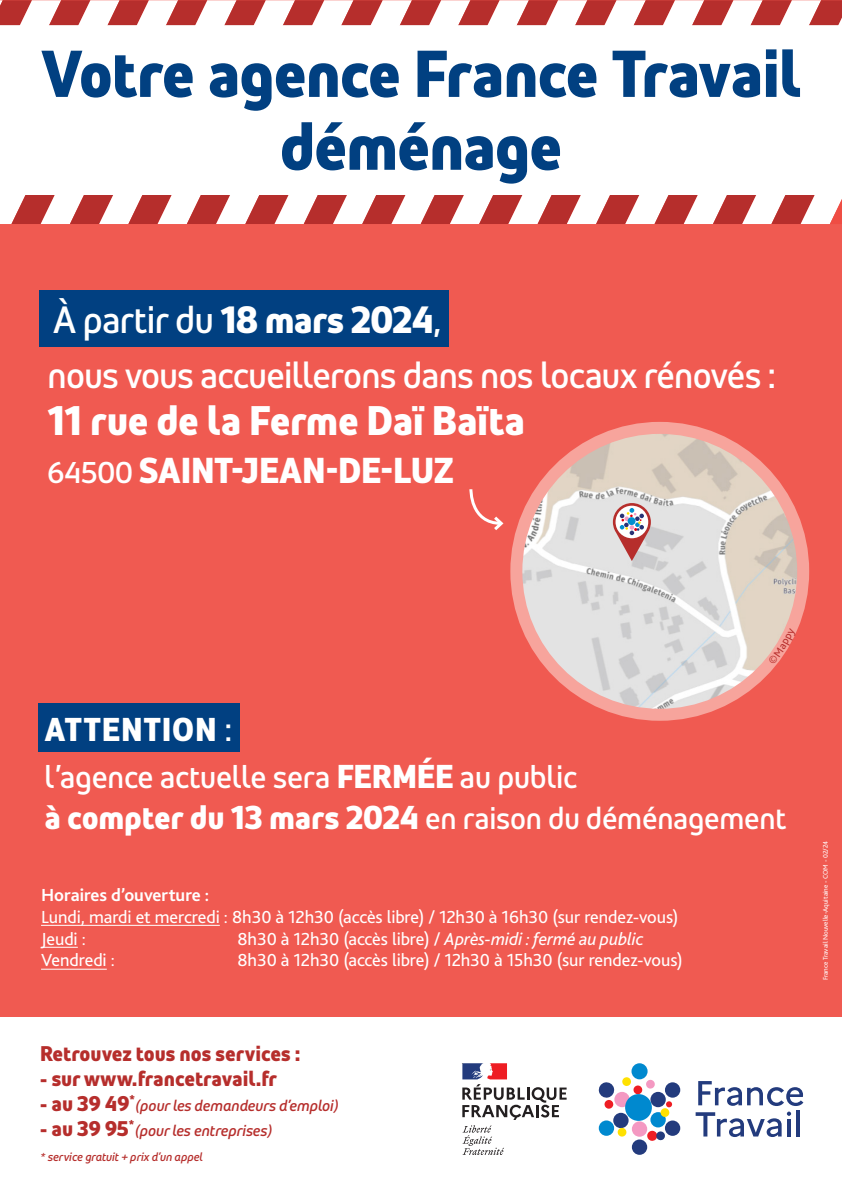
<style>
.page{position:relative;width:842px;height:1191px;background:#fff}
.page>*{position:absolute;margin:0;border:0;box-sizing:border-box;transform-origin:0 0}
.t1{font:700 66px "Pole Emploi Pro";letter-spacing:-.02em;color:#014081}
.t2{font:700 41.3px "Pole Emploi Pro";letter-spacing:-.01em;color:#fff}
.t3{font:700 37.9px "Pole Emploi Pro";letter-spacing:-.02em;color:#fff}
.t4{font:36.8px "Pole Emploi Pro";letter-spacing:-.02em;color:#fff}
.t5{font:700 36px "Pole Emploi Pro";letter-spacing:-.01em;color:#fff}
.t6{font:700 33px "Pole Emploi Pro";letter-spacing:.02em;color:#fff}
.t7{font:32px "Pole Emploi Pro";letter-spacing:-.01em;color:#fff}
.t8{font:31px "Pole Emploi Pro";letter-spacing:-.005em;color:#fff}
.t9{font:700 21.2px "Pole Emploi Pro";color:#b62e2c}
.t10{font:18.3px "Bliss 2";letter-spacing:-.005em;color:#fff}
.t11{font:italic 18.3px "Bliss 2";letter-spacing:-.005em;color:#fff}
.t12{font:700 18.3px "Bliss 2";color:#fff}
.t13{font:italic 15.7px "Pole Emploi Pro";color:#b62e2c}
.t14{font:italic 12px "Pole Emploi Pro";color:#b62e2c}
.t15{font:7px "Bliss 2";color:#fff}
.s1{font-weight:400}
.s2{font-weight:400;font-size:35.7px}
.s3{font-weight:400;font-size:30px}
.s4{font-weight:700;font-size:33px}
.s5{font-style:normal}
.s6{font-size:11.1px}
</style>
<div class="page">
<div style="left:0;top:0;width:842px;height:1016px;background:#f05a51"></div>
<svg style="left:15px;top:0;width:30px;height:224px;background:#d3807f"></svg>
<svg style="left:45px;top:0;width:29px;height:224px;background:#e4b2b1"></svg>
<svg style="left:74px;top:0;width:29px;height:224px;background:#d27f7e"></svg>
<svg style="left:103px;top:0;width:29px;height:224px;background:#e4b3b2"></svg>
<svg style="left:132px;top:0;width:29px;height:224px;background:#d27e7d"></svg>
<svg style="left:161px;top:0;width:30px;height:224px;background:#e4b2b1"></svg>
<svg style="left:191px;top:0;width:29px;height:224px;background:#d27f7e"></svg>
<svg style="left:220px;top:0;width:29px;height:224px;background:#e4b3b2"></svg>
<svg style="left:249px;top:0;width:29px;height:224px;background:#d27e7d"></svg>
<svg style="left:278px;top:0;width:30px;height:224px;background:#e4b2b1"></svg>
<svg style="left:308px;top:0;width:29px;height:224px;background:#d37f7e"></svg>
<svg style="left:337px;top:0;width:29px;height:224px;background:#e4b3b2"></svg>
<svg style="left:366px;top:0;width:29px;height:224px;background:#d27f7d"></svg>
<svg style="left:395px;top:0;width:29px;height:224px;background:#e5b3b2"></svg>
<svg style="left:424px;top:0;width:30px;height:224px;background:#d3807e"></svg>
<svg style="left:454px;top:0;width:29px;height:224px;background:#e4b2b2"></svg>
<svg style="left:483px;top:0;width:29px;height:224px;background:#d27f7d"></svg>
<svg style="left:512px;top:0;width:29px;height:224px;background:#e5b3b2"></svg>
<svg style="left:541px;top:0;width:30px;height:224px;background:#d3807e"></svg>
<svg style="left:571px;top:0;width:29px;height:224px;background:#e4b2b2"></svg>
<svg style="left:600px;top:0;width:29px;height:224px;background:#d27f7e"></svg>
<svg style="left:629px;top:0;width:29px;height:224px;background:#e5b3b2"></svg>
<svg style="left:658px;top:0;width:184px;height:224px;background:#d68887"></svg>
<svg style="left:692px;top:18px;width:150px;height:206px;background:#e0a3a2"></svg>
<div style="left:665px;top:1120px;width:15px;height:15px;background:#233b7d;border-radius:50%"></div>
<div style="left:614px;top:1091px;width:16px;height:16px;background:#f499c2;border-radius:50%"></div>
<div style="left:650px;top:1112px;width:16px;height:15px;background:#0089cf;border-radius:50%"></div>
<div style="left:632px;top:1121px;width:15px;height:15px;background:#f499c2;border-radius:50%"></div>
<div style="left:632px;top:1139px;width:15px;height:15px;background:#233b7d;border-radius:50%"></div>
<div style="left:665px;top:1082px;width:15px;height:15px;background:#233b7d;border-radius:50%"></div>
<div style="left:650px;top:1091px;width:16px;height:16px;background:#233b7d;border-radius:50%"></div>
<div style="left:613px;top:1112px;width:16px;height:16px;background:#233b7d;border-radius:50%"></div>
<svg style="left:598px;top:1082px;width:17px;height:27px"></svg>
<svg style="left:617px;top:1127px;width:10px;height:9px"></svg>
<svg style="left:660px;top:1101px;width:12px;height:16px"></svg>
<svg style="left:647px;top:1130px;width:19px;height:11px"></svg>
<svg style="left:622px;top:1077px;width:33px;height:17px"></svg>
<div style="left:631px;top:1063px;width:17px;height:16px;background:#0089cf;border-radius:50%"></div>
<div style="left:599px;top:1120px;width:15px;height:15px;background:#0089cf;border-radius:50%"></div>
<div style="left:625px;top:1094px;width:27px;height:26px;background:#0089cf;border-radius:50%"></div>
<svg style="left:696px;top:1081px;width:107px;height:56px"></svg>
<svg style="left:462px;top:1063px;width:105px;height:92px"></svg>
<div style="left:39px;top:290px;width:409px;height:57px;background:#014081"></div>
<div style="left:38px;top:704px;width:201px;height:48px;background:#014081"></div>
<img style="left:516px;top:428px;width:287px;height:287px;border-radius:143px">
<div style="left:510px;top:422px;width:299px;height:299px;border:12px solid #f7a49c;border-radius:50%"></div>
<svg style="left:613px;top:503px;width:38px;height:58px;background:#ceabae"></svg>
<div style="left:628px;top:517px;width:7px;height:8px;background:#008fcf;border-radius:50%"></div>
<hr style="left:41px;top:925px;width:179px;height:1px;background:#fff">
<hr style="left:41px;top:946px;width:37px;height:1px;background:#fff">
<hr style="left:41px;top:968px;width:66px;height:1px;background:#fff">
<div style="left:0;top:26px;width:842px;height:168px;background:#fff"></div>
<svg style="left:469px;top:489px;width:35px;height:41px"></svg>
<svg style="left:768px;top:628px;width:29px;height:36px"></svg>
<p class="t1" style="left:41px;top:22px;width:762px">Votre agence France Travail</p>
<p class="t1" style="left:280px;top:95px;width:284px">déménage</p>
<p class="t3" style="left:53px;top:290px;width:390px"><span class="s1">À partir du</span> 18 mars 2024<span class="s2">,</span></p>
<p class="t4" style="left:47px;top:347px;width:730px">nous vous accueillerons dans nos locaux rénovés :</p>
<p class="t2" style="left:47px;top:388px;width:479px">11 rue de la Ferme Daï Baïta</p>
<p class="t5" style="left:47px;top:442px;width:408px"><span class="s3">64500</span> SAINT-JEAN-DE-LUZ</p>
<p class="t6" style="left:44px;top:703px;width:189px">ATTENTION <span class="s1">:</span></p>
<p class="t7" style="left:44px;top:752px;width:534px">l’agence actuelle sera <span class="s4">FERMÉE</span> au public</p>
<p class="t8" style="left:44px;top:795px;width:743px"><span class="s4">à compter du 13 mars 2024</span> en raison du déménagement</p>
<p class="t12" style="left:41px;top:883px;width:170px">Horaires d’ouverture :</p>
<p class="t10" style="left:41px;top:905px;width:639px">Lundi, mardi et mercredi : 8h30 à 12h30 (accès libre) / 12h30 à 16h30 (sur rendez-vous)</p>
<p class="t10" style="left:41px;top:927px;width:46px">Jeudi :</p>
<p class="t11" style="left:237px;top:927px;width:408px"><span class="s5">8h30 à 12h30 (accès libre) /</span> Après-midi : fermé au public</p>
<p class="t10" style="left:41px;top:949px;width:75px">Vendredi :</p>
<p class="t10" style="left:237px;top:949px;width:447px">8h30 à 12h30 (accès libre) / 12h30 à 15h30 (sur rendez-vous)</p>
<p class="t9" style="left:40px;top:1037px;width:262px">Retrouvez tous nos services :</p>
<p class="t9" style="left:40px;top:1062px;width:238px">- sur www.francetravail.fr</p>
<p class="t9" style="left:40px;top:1087px;width:96px">- au 39 49<sup>*</sup></p>
<p class="t13" style="left:135px;top:1093px;width:205px">(pour les demandeurs d’emploi)</p>
<p class="t9" style="left:40px;top:1112px;width:96px">- au 39 95<sup>*</sup></p>
<p class="t13" style="left:135px;top:1118px;width:139px">(pour les entreprises)</p>
<p class="t14" style="left:40px;top:1147px;width:164px"><span class="s6">*</span> service gratuit + prix d’un appel</p>
<p class="t15" style="left:821px;top:980px;width:141px;rotate:-90deg">France Travail Nouvelle-Aquitaine - COM - 02/24</p>
</div>
